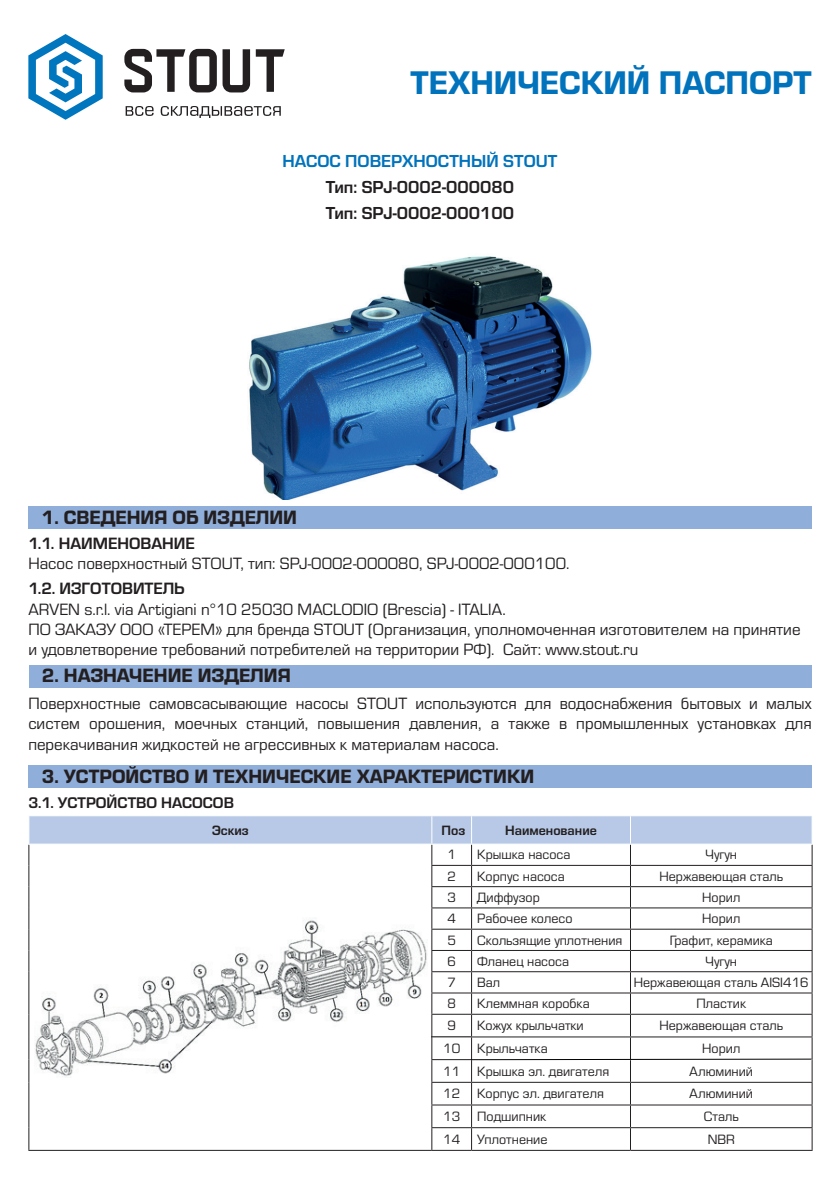
<style>
.page{position:relative;width:840px;height:1191px;background:#fff}
.page>*{position:absolute;margin:0;border:0;box-sizing:border-box;transform-origin:0 0}
.t1{font:34px "Eurostile Hea";color:#0073bc}
.t2{font:20px "Eurostile Hea";color:#231f20}
.t3{font:700 18px/26px "Eurostile";color:#231f20}
.t4{font:700 18px "Eurostile";color:#0073bc}
.t5{font:17px/20.4px "Eurostile";color:#231f20}
.t6{font:700 17px "Eurostile";color:#231f20}
.t7{font:700 16px "Eurostile";color:#231f20}
.t8{font:14px "Eurostile";color:#231f20}
.t9{font:700 14px "Eurostile";color:#231f20}
</style>
<div class="page">
<div style="left:28px;top:506px;width:783px;height:22px;background:#8faeda"></div>
<div style="left:29px;top:665px;width:782px;height:23px;background:#8faeda"></div>
<div style="left:28px;top:765px;width:783px;height:23px;background:#8faeda"></div>
<hr style="left:28px;top:1149px;width:403px;height:1px;background:#231f20">
<hr style="left:431px;top:1149px;width:40px;height:1px;background:#231f20">
<hr style="left:471px;top:1149px;width:159px;height:1px;background:#231f20">
<hr style="left:630px;top:1149px;width:182px;height:1px;background:#231f20">
<svg style="left:28px;top:816px;width:784px;height:333px"></svg>
<hr style="left:630px;top:1081px;width:182px;height:1px;background:#231f20">
<img style="left:34px;top:917px;width:393px;height:160px">
<img style="left:249px;top:256px;width:343px;height:244px">
<hr style="left:471px;top:1058px;width:340px;height:2px;background:#000">
<hr style="left:431px;top:1036px;width:40px;height:1px;background:#000">
<svg style="left:125px;top:106px;width:28px;height:10px"></svg>
<svg style="left:161px;top:106px;width:119px;height:12px"></svg>
<svg style="left:28px;top:34px;width:75px;height:86px"></svg>
<svg style="left:256px;top:49px;width:28px;height:43px"></svg>
<svg style="left:124px;top:49px;width:126px;height:43px"></svg>
<h1 class="t1" style="left:410px;top:58px;width:402px">ТЕХНИЧЕСКИЙ ПАСПОРТ</h1>
<p class="t4" style="left:282px;top:151px;width:276px">НАСОС ПОВЕРХНОСТНЫЙ STOUT</p>
<p class="t3" style="left:326px;top:174px;width:189px">Тип: SPJ-0002-000080<br>Тип: SPJ-0002-000100</p>
<p class="t2" style="left:42px;top:503px;width:257px">1. СВЕДЕНИЯ ОБ ИЗДЕЛИИ</p>
<p class="t6" style="left:28px;top:534px;width:168px">1.1. НАИМЕНОВАНИЕ</p>
<p class="t5" style="left:28px;top:553px;width:542px">Насос поверхностный STOUT, тип: SPJ-0002-000080, SPJ-0002-000100.</p>
<p class="t6" style="left:28px;top:579px;width:158px">1.2. ИЗГОТОВИТЕЛЬ</p>
<p class="t5" style="left:28px;top:598px;width:773px">ARVEN s.r.l. via Artigiani n°10 25030 MACLODIO (Brescia) - ITALIA.<br>ПО ЗАКАЗУ ООО «ТЕРЕМ» для бренда STOUT (Организация, уполномоченная изготовителем на принятие и удовлетворение требований потребителей на территории РФ). Сайт: www.stout.ru</p>
<p class="t5" style="left:28px;top:692px;width:784px;text-align:justify">Поверхностные самовсасывающие насосы STOUT используются для водоснабжения бытовых и малых систем орошения, моечных станций, повышения давления, а также в промышленных установках для перекачивания жидкостей не агрессивных к материалам насоса.</p>
<p class="t2" style="left:42px;top:662px;width:250px">2. НАЗНАЧЕНИЕ ИЗДЕЛИЯ</p>
<p class="t2" style="left:42px;top:762px;width:493px">3. УСТРОЙСТВО И ТЕХНИЧЕСКИЕ ХАРАКТЕРИСТИКИ</p>
<p class="t7" style="left:28px;top:793px;width:207px">3.1. УСТРОЙСТВО НАСОСОВ</p>
<p class="t9" style="left:212px;top:822px;width:38px">Эскиз</p>
<p class="t9" style="left:441px;top:822px;width:25px">Поз</p>
<p class="t9" style="left:505px;top:822px;width:93px">Наименование</p>
<p class="t8" style="left:447px;top:845px;width:10px">1</p>
<p class="t8" style="left:477px;top:845px;width:95px">Крышка насоса</p>
<p class="t8" style="left:705px;top:845px;width:33px">Чугун</p>
<p class="t8" style="left:447px;top:866px;width:10px">2</p>
<p class="t8" style="left:477px;top:866px;width:89px">Корпус насоса</p>
<p class="t8" style="left:659px;top:866px;width:125px">Нержавеющая сталь</p>
<p class="t8" style="left:447px;top:888px;width:10px">3</p>
<p class="t8" style="left:477px;top:888px;width:64px">Диффузор</p>
<p class="t8" style="left:702px;top:888px;width:39px">Норил</p>
<p class="t8" style="left:447px;top:909px;width:10px">4</p>
<p class="t8" style="left:477px;top:909px;width:97px">Рабочее колесо</p>
<p class="t8" style="left:702px;top:909px;width:39px">Норил</p>
<p class="t8" style="left:447px;top:930px;width:10px">5</p>
<p class="t8" style="left:477px;top:930px;width:147px">Скользящие уплотнения</p>
<p class="t8" style="left:669px;top:930px;width:105px">Графит, керамика</p>
<p class="t8" style="left:447px;top:951px;width:10px">6</p>
<p class="t8" style="left:477px;top:951px;width:93px">Фланец насоса</p>
<p class="t8" style="left:705px;top:951px;width:33px">Чугун</p>
<p class="t8" style="left:447px;top:973px;width:10px">7</p>
<p class="t8" style="left:477px;top:973px;width:24px">Вал</p>
<p class="t8" style="left:633px;top:973px;width:176px">Нержавеющая сталь AISI416</p>
<p class="t8" style="left:447px;top:994px;width:10px">8</p>
<p class="t8" style="left:477px;top:994px;width:114px">Клеммная коробка</p>
<p class="t8" style="left:696px;top:994px;width:51px">Пластик</p>
<p class="t8" style="left:447px;top:1016px;width:10px">9</p>
<p class="t8" style="left:477px;top:1016px;width:108px">Кожух крыльчатки</p>
<p class="t8" style="left:659px;top:1016px;width:125px">Нержавеющая сталь</p>
<p class="t8" style="left:443px;top:1039px;width:106px">10 Крыльчатка</p>
<p class="t8" style="left:702px;top:1039px;width:39px">Норил</p>
<p class="t8" style="left:443px;top:1061px;width:168px">11 Крышка эл. двигателя</p>
<p class="t8" style="left:689px;top:1061px;width:65px">Алюминий</p>
<p class="t8" style="left:443px;top:1084px;width:162px">12 Корпус эл. двигателя</p>
<p class="t8" style="left:689px;top:1084px;width:65px">Алюминий</p>
<p class="t8" style="left:443px;top:1107px;width:104px">13 Подшипник</p>
<p class="t8" style="left:703px;top:1107px;width:37px">Сталь</p>
<p class="t8" style="left:443px;top:1129px;width:106px">14 Уплотнение</p>
<p class="t8" style="left:707px;top:1129px;width:29px">NBR</p>
</div>
